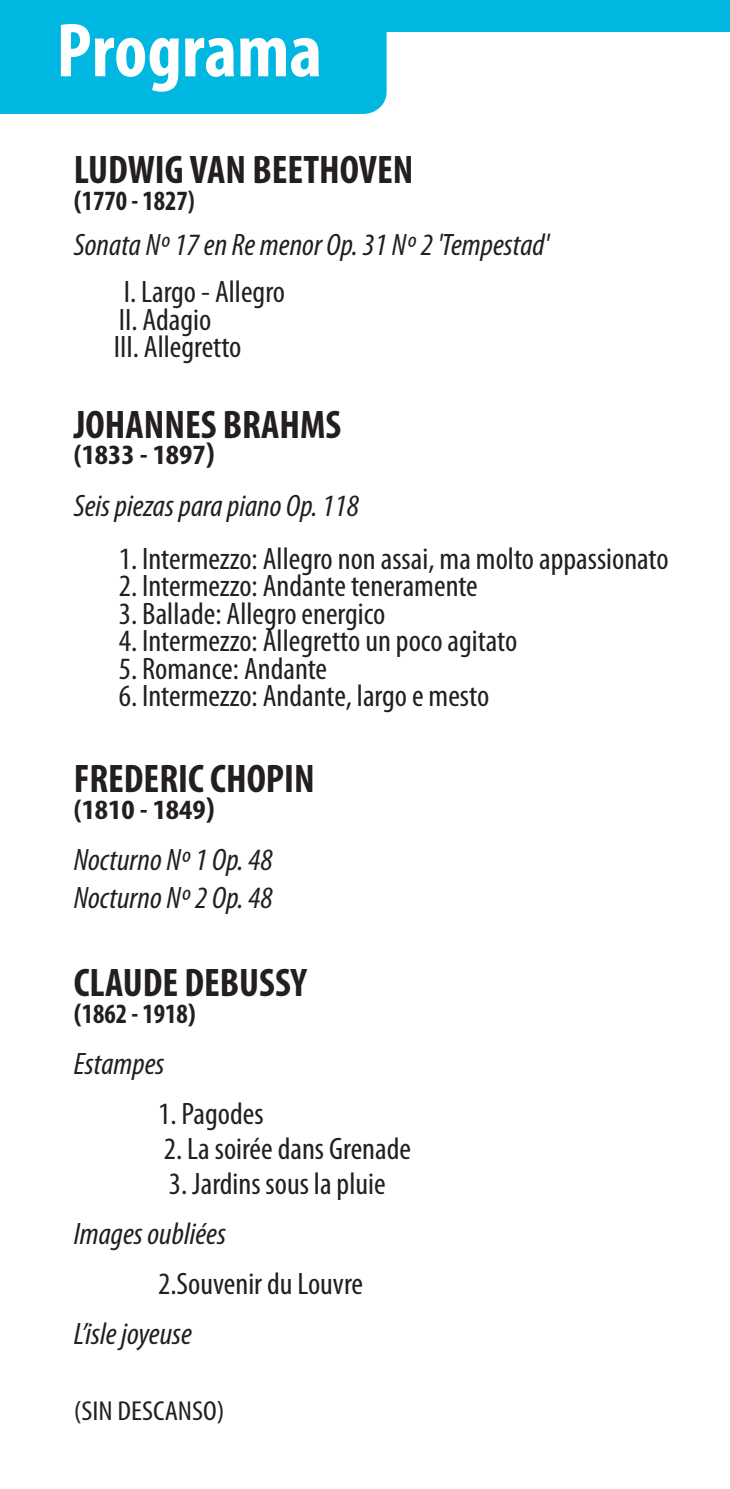
<style>
.page{position:relative;width:730px;height:1489px;background:#fff}
.page>*{position:absolute;margin:0;border:0;box-sizing:border-box;transform-origin:0 0}
.t1{font:700 condensed 77.25px "Myriad Pro";color:#fff}
.t2{font:700 condensed 40px "Myriad Pro";color:#231f20}
.t3{font:condensed 31px/27.5px "Myriad Pro";color:#231f20}
.t4{font:italic condensed 31px/37.5px "Myriad Pro";color:#231f20}
.t5{font:700 condensed 28px "Myriad Pro";color:#231f20;scale:1.11 1}
.t6{font:condensed 27.5px "Myriad Pro";color:#231f20;scale:1.11 1}
.s1{font-size:31.25px}
</style>
<div class="page">
<div style="left:0;top:0;width:730px;height:32px;background:#00b7e2"></div>
<div style="left:0;top:32px;width:387px;height:82px;background:#00b7e2"></div>
<h1 class="t1" style="left:56px;top:2px;width:267px">Programa</h1>
<p class="t2" style="left:74px;top:144px;width:341px">LUDWIG VAN BEETHOVEN</p>
<p class="t5" style="left:74px;top:183px;width:111px">(1770 - 1827)</p>
<p class="t4" style="left:74px;top:225px;width:477px">Sonata Nº 17 en Re menor Op. 31 Nº 2 'Tempestad'</p>
<p class="t3" style="left:114px;top:278px;width:173px;text-indent:10px">I. Largo - Allegro<br>II. Adagio<br>III. Allegretto</p>
<p class="t2" style="left:74px;top:399px;width:269px">JOHANNES BRAHMS</p>
<p class="t5" style="left:74px;top:437px;width:129px">(1833 - 1897<span class="s1">)</span></p>
<p class="t4" style="left:74px;top:487px;width:287px">Seis piezas para piano Op. 118</p>
<p class="t3" style="left:119px;top:544px;width:551px">1. Intermezzo: Allegro non assai, ma molto appassionato</p>
<p class="t3" style="left:119px;top:572px;width:361px">2. Intermezzo: Andante teneramente</p>
<p class="t3" style="left:119px;top:599px;width:268px">3. Ballade: Allegro energico</p>
<p class="t3" style="left:119px;top:627px;width:400px">4. Intermezzo: Allegretto un poco agitato</p>
<p class="t3" style="left:119px;top:654px;width:210px">5. Romance: Andante</p>
<p class="t3" style="left:119px;top:682px;width:372px">6. Intermezzo: Andante, largo e mesto</p>
<p class="t2" style="left:74px;top:753px;width:243px">FREDERIC CHOPIN</p>
<p class="t5" style="left:74px;top:791px;width:129px">(1810 - 1849<span class="s1">)</span></p>
<p class="t4" style="left:74px;top:840px;width:201px">Nocturno Nº 1 Op. 48<br>Nocturno Nº 2 Op. 48</p>
<p class="t2" style="left:74px;top:957px;width:235px">CLAUDE DEBUSSY</p>
<p class="t5" style="left:74px;top:995px;width:112px">(1862 - 1918)</p>
<p class="t4" style="left:74px;top:1044px;width:92px">Estampes</p>
<p class="t3" style="left:158px;top:1099px;width:107px">1. Pagodes</p>
<p class="t3" style="left:164px;top:1134px;width:249px">2. La soirée dans Grenade</p>
<p class="t3" style="left:169px;top:1169px;width:218px">3. Jardins sous la pluie</p>
<p class="t4" style="left:74px;top:1214px;width:154px">Images oubliées</p>
<p class="t3" style="left:158px;top:1269px;width:206px">2.Souvenir du Louvre</p>
<p class="t4" style="left:74px;top:1314px;width:120px">L’isle joyeuse</p>
<p class="t6" style="left:74px;top:1393px;width:137px">(SIN DESCANSO)</p>
</div>
